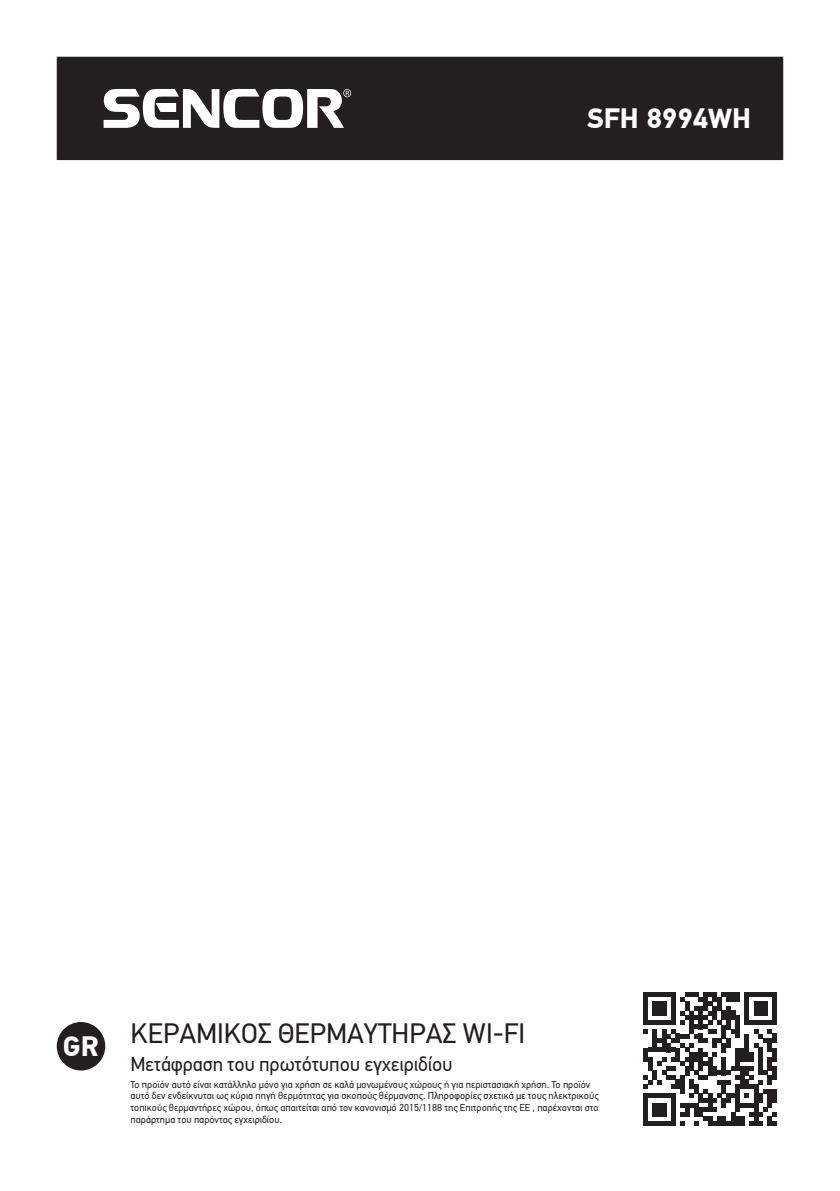
<style>
.page{position:relative;width:840px;height:1191px;background:#fff}
.page>*{position:absolute;margin:0;border:0;box-sizing:border-box;transform-origin:0 0}
.t1{font:28px "PF Din Text Pro";color:#231f20}
.MODELOVÉ_OZNAČENÍ_-_ČÍSLO_MODELU{font:700 28px "PF Din Text Pro";color:#fff}
.t2{font:20px "PF Din Text Pro";letter-spacing:-.01em;color:#231f20}
.t3{font:10px/11.8px "PF Din Text Pro";color:#231f20}
</style>
<div class="page">
<div style="left:57px;top:1022px;width:48px;height:48px;background:#231f20;border-radius:50%"></div>
<div style="left:59px;top:59px;width:721px;height:99px;background:#231f20"></div>
<hr style="left:57px;top:57px;width:339px;height:2px;background:#231f20">
<hr style="left:57px;top:59px;width:2px;height:99px;background:#231f20">
<hr style="left:396px;top:57px;width:386px;height:2px;background:#231f20">
<hr style="left:395px;top:59px;width:2px;height:99px;background:#231f20">
<hr style="left:780px;top:59px;width:2px;height:99px;background:#231f20">
<hr style="left:57px;top:158px;width:339px;height:2px;background:#231f20">
<hr style="left:396px;top:158px;width:386px;height:2px;background:#231f20">
<svg style="left:103px;top:88px;width:248px;height:41px"></svg>
<svg style="left:643px;top:992px;width:133px;height:133px"></svg>
<p class="MODELOVÉ_OZNAČENÍ_-_ČÍSLO_MODELU" style="left:587px;top:101px;width:165px">SFH 8994WH</p>
<p class="MODELOVÉ_OZNAČENÍ_-_ČÍSLO_MODELU" style="left:63px;top:1029px;width:38px">GR</p>
<p class="t1" style="left:130px;top:1017px;width:396px">ΚΕΡΑΜΙΚΟΣ ΘΕΡΜΑYΤΗΡΑΣ WI-FI</p>
<p class="t2" style="left:130px;top:1052px;width:323px">Μετάφραση του πρωτότυπου εγχειριδίου</p>
<p class="t3" style="left:130px;top:1078px;width:469px">Το προϊόν αυτό είναι κατάλληλο μόνο για χρήση σε καλά μονωμένους χώρους ή για περιστασιακή χρήση. Το προϊόν αυτό δεν ενδείκνυται ως κύρια πηγή θερμότητας για σκοπούς θέρμανσης. Πληροφορίες σχετικά με τους ηλεκτρικούς τοπικούς θερμαντήρες χώρου, όπως απαιτείται από τον κανονισμό 2015/1188 της Επιτροπής της ΕΕ , παρέχονται στο παράρτημα του παρόντος εγχειριδίου.</p>
</div>
